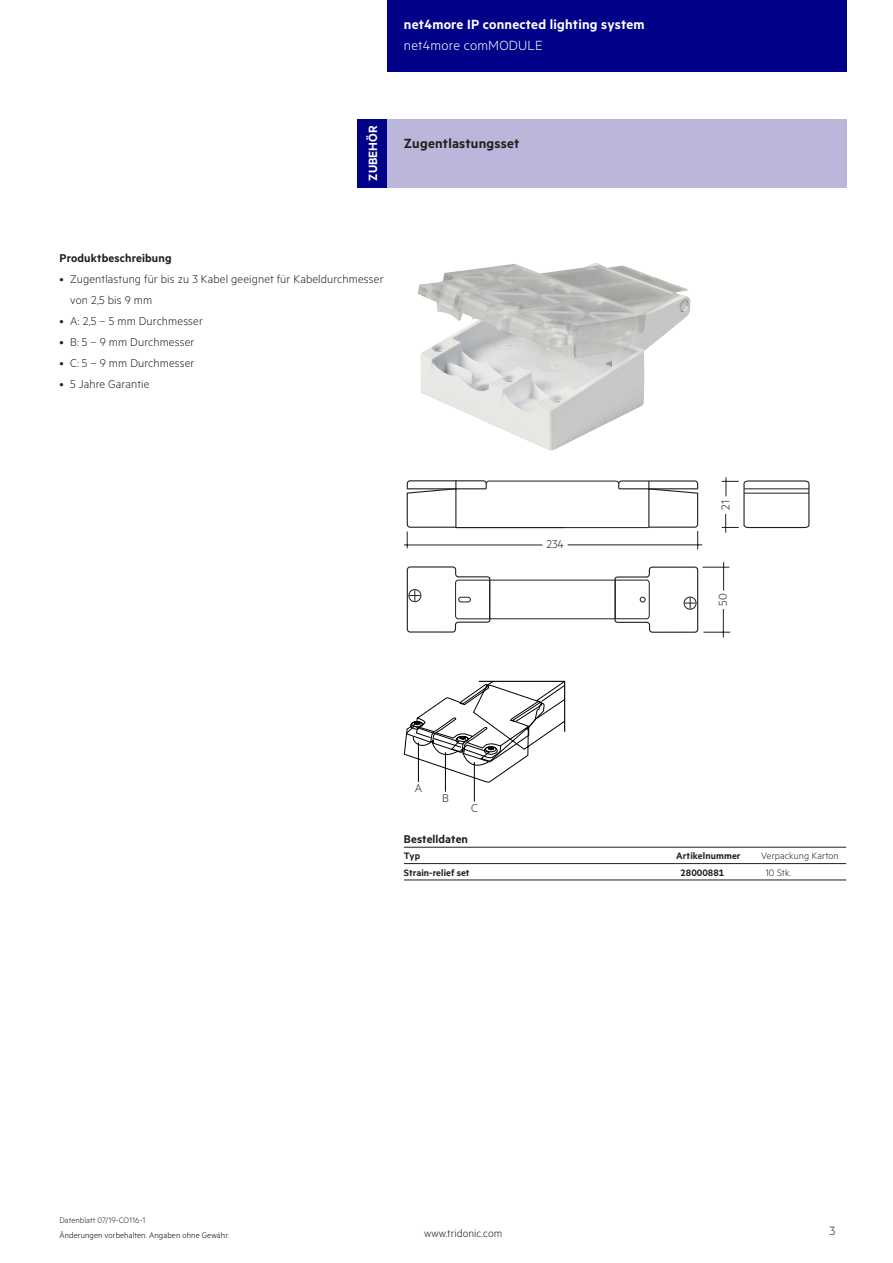
<style>
.page{position:relative;width:893px;height:1263px;background:#fff}
.page>*{position:absolute;margin:0;border:0;box-sizing:border-box;transform-origin:0 0}
.t1{font:15px "Tridonic Metric Print Semi";letter-spacing:.015em;color:#fff}
.t2{font:15px "Tridonic Metric Print Light";letter-spacing:.015em;color:#fff}
.t3{font:15px "Tridonic Metric Print Semi";letter-spacing:.015em;color:#231f20}
.t4{font:13.5px "Tridonic Metric Print Semi";letter-spacing:.005em;color:#fff}
.t5{font:13.5px "Tridonic Metric Print Light";color:#231f20}
.t6{font:12.75px/21px "Tridonic Metric Print Light";letter-spacing:.01em;color:#231f20}
.t7{font:12.75px "Tridonic Metric Print Semi";letter-spacing:.01em;color:#231f20}
.t8{font:12px "Tridonic Metric Print Light";letter-spacing:.005em;color:#231f20}
.t9{font:10.5px "Tridonic Metric Print Semi";letter-spacing:.005em;color:#231f20}
.t10{font:10.5px "Tridonic Metric Print Light";letter-spacing:.01em;color:#231f20}
.t11{font:9px "Tridonic Metric Print Light";letter-spacing:.01em;color:#000}
.t12{font:9px "Tridonic Metric Print Light";letter-spacing:.005em;color:#231f20}
</style>
<div class="page">
<div style="left:387px;top:0;width:459px;height:72px;background:#008"></div>
<div style="left:387px;top:119px;width:459px;height:68px;background:#bbb7da"></div>
<div style="left:357px;top:119px;width:30px;height:68px;background:#008"></div>
<img style="left:418px;top:263px;width:273px;height:188px">
<svg style="left:722px;top:477px;width:87px;height:56px"></svg>
<hr style="left:744px;top:488px;width:65px;height:1px;background:#231f20">
<svg style="left:406px;top:562px;width:324px;height:75px"></svg>
<hr style="left:744px;top:493px;width:65px;height:1px;background:#231f20">
<hr style="left:568px;top:545px;width:134px;height:1px;background:#231f20">
<hr style="left:404px;top:545px;width:138px;height:1px;background:#231f20">
<hr style="left:489px;top:580px;width:1px;height:39px;background:#231f20">
<hr style="left:615px;top:580px;width:1px;height:39px;background:#231f20">
<svg style="left:406px;top:480px;width:293px;height:69px"></svg>
<hr style="left:445px;top:752px;width:1px;height:40px;background:#000">
<hr style="left:474px;top:762px;width:1px;height:39px;background:#000">
<svg style="left:404px;top:681px;width:161px;height:102px"></svg>
<svg style="left:404px;top:864px;width:442px;height:16px"></svg>
<hr style="left:676px;top:880px;width:85px;height:1px;background:#231f20">
<hr style="left:761px;top:880px;width:85px;height:1px;background:#231f20">
<hr style="left:404px;top:863px;width:272px;height:1px;background:#231f20">
<hr style="left:676px;top:863px;width:85px;height:1px;background:#231f20">
<hr style="left:761px;top:863px;width:85px;height:1px;background:#231f20">
<hr style="left:404px;top:847px;width:272px;height:1px;background:#231f20">
<hr style="left:676px;top:847px;width:85px;height:1px;background:#231f20">
<hr style="left:761px;top:847px;width:85px;height:1px;background:#231f20">
<hr style="left:404px;top:880px;width:272px;height:1px;background:#231f20">
<p class="t1" style="left:404px;top:15px;width:242px">net4more IP connected lighting system</p>
<p class="t2" style="left:404px;top:37px;width:140px">net4more comMODULE</p>
<p class="t4" style="left:365px;top:181px;width:57px;rotate:-90deg">ZUBEHÖR</p>
<p class="t3" style="left:404px;top:134px;width:117px">Zugentlastungsset</p>
<p class="t7" style="left:60px;top:250px;width:114px">Produktbeschreibung</p>
<p class="t6" style="left:70px;top:268px;width:315px;text-indent:-11px">• Zugentlastung für bis zu 3 Kabel geeignet für Kabeldurchmesser von 2,5 bis 9 mm</p>
<p class="t6" style="left:60px;top:310px;width:145px">• A: 2,5 – 5 mm Durchmesser</p>
<p class="t6" style="left:60px;top:331px;width:136px">• B: 5 – 9 mm Durchmesser</p>
<p class="t6" style="left:60px;top:352px;width:136px">• C: 5 – 9 mm Durchmesser</p>
<p class="t6" style="left:60px;top:373px;width:92px">• 5 Jahre Garantie</p>
<p class="t6" style="left:546px;top:533px;width:19px">234</p>
<p class="t6" style="left:715px;top:510px;width:11px;rotate:-90deg">21</p>
<p class="t6" style="left:712px;top:606px;width:14px;rotate:-90deg">50</p>
<p class="t6" style="left:415px;top:777px;width:9px">A</p>
<p class="t6" style="left:442px;top:787px;width:8px">B</p>
<p class="t7" style="left:404px;top:831px;width:66px">Bestelldaten</p>
<p class="t9" style="left:404px;top:850px;width:18px">Typ</p>
<p class="t9" style="left:676px;top:850px;width:66px">Artikelnummer</p>
<p class="t10" style="left:761px;top:850px;width:79px">Verpackung Karton</p>
<p class="t9" style="left:404px;top:866px;width:67px">Strain-relief set</p>
<p class="t9" style="left:680px;top:866px;width:46px">28000881</p>
<p class="t10" style="left:765px;top:866px;width:27px">10 Stk.</p>
<p class="t6" style="left:471px;top:797px;width:8px">C</p>
<p class="t12" style="left:60px;top:1215px;width:87px">Datenblatt 07/19-CO116-1</p>
<p class="t11" style="left:60px;top:1229px;width:171px">Änderungen vorbehalten. Angaben ohne Gewähr.</p>
<p class="t8" style="left:424px;top:1227px;width:80px">www.tridonic.com</p>
<p class="t5" style="left:829px;top:1223px;width:7px">3</p>
</div>
